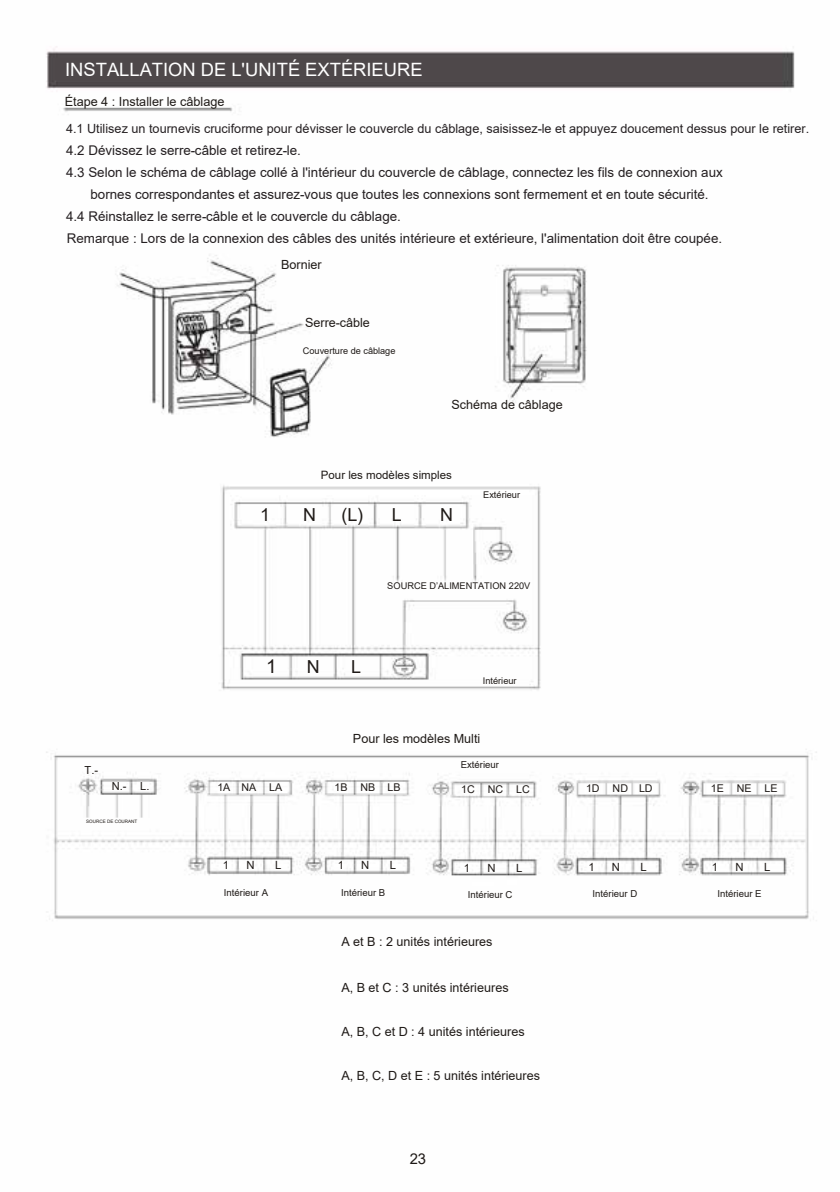
<style>
.page{position:relative;width:840px;height:1192px;background:#fff}
.page>*{position:absolute;margin:0;border:0;box-sizing:border-box;transform-origin:0 0}
.t1{font:19px "Arial";color:#1f1a17}
.t2{font:18.4px "Arial";color:#fff}
.t3{font:18px "Arial";color:#1f1a17}
.t4{font:14.8px "Arial";color:#1f1a17}
.t5{font:13.4px "Arial";color:#241f21}
.t6{font:12.6px "Arial";color:#1f1a17}
.t7{font:12.6px "Arial";color:#241f21}
.t8{font:11.6px "Arial";color:#1f1a17}
.t9{font:11.4px "Arial";color:#1f1a17}
.t10{font:11.2px "Arial";color:#1f1a17}
.t11{font:10.6px "Arial";color:#1f1a17}
.t12{font:9.6px "Arial";color:#1f1a17}
.t13{font:9.2px "Arial";color:#1f1a17}
.t14{font:4.6px "Arial";color:#1f1a17}
</style>
<div class="page">
<img style="left:46px;top:46px;width:771px;height:873px">
<h2 class="t2" style="left:65px;top:57px;width:359px">INSTALLATION DE L'UNITÉ EXTÉRIEURE</h2>
<p class="t6" style="left:65px;top:92px;width:161px">Étape 4 : Installer le câblage</p>
<p class="t7" style="left:66px;top:120px;width:745px">4.1 Utilisez un tournevis cruciforme pour dévisser le couvercle du câblage, saisissez-le et appuyez doucement dessus pour le retirer.</p>
<p class="t5" style="left:66px;top:163px;width:658px">4.3 Selon le schéma de câblage collé à l'intérieur du couvercle de câblage, connectez les fils de connexion aux</p>
<p class="t5" style="left:90px;top:185px;width:620px">bornes correspondantes et assurez-vous que toutes les connexions sont fermement et en toute sécurité.</p>
<p class="t5" style="left:66px;top:207px;width:336px">4.4 Réinstallez le serre-câble et le couvercle du câblage.</p>
<p class="t5" style="left:66px;top:141px;width:236px">4.2 Dévissez le serre-câble et retirez-le.</p>
<p class="t5" style="left:67px;top:229px;width:657px">Remarque : Lors de la connexion des câbles des unités intérieure et extérieure, l'alimentation doit être coupée.</p>
<p class="t6" style="left:281px;top:256px;width:42px">Bornier</p>
<p class="t6" style="left:305px;top:314px;width:66px">Serre-câble</p>
<p class="t13" style="left:303px;top:344px;width:94px">Couverture de câblage</p>
<p class="t6" style="left:451px;top:396px;width:113px">Schéma de câblage</p>
<p class="t8" style="left:321px;top:467px;width:133px">Pour les modèles simples</p>
<h3 class="t3" style="left:260px;top:502px;width:11px">1</h3>
<h3 class="t3" style="left:303px;top:502px;width:14px">N</h3>
<h3 class="t3" style="left:341px;top:502px;width:23px">(L)</h3>
<h3 class="t3" style="left:392px;top:502px;width:11px">L</h3>
<h3 class="t3" style="left:440px;top:502px;width:14px">N</h3>
<p class="t13" style="left:483px;top:488px;width:38px">Extérieur</p>
<p class="t10" style="left:85px;top:762px;width:15px">T.-</p>
<p class="t10" style="left:112px;top:778px;width:39px">N.- L.</p>
<p class="t14" style="left:86px;top:818px;width:53px">SOURCE DE COURANT</p>
<h1 class="t1" style="left:266px;top:653px;width:12px">1</h1>
<p class="t13" style="left:387px;top:580px;width:145px">SOURCE D’ALIMENTATION 220V</p>
<h3 class="t3" style="left:307px;top:654px;width:14px">N</h3>
<h3 class="t3" style="left:351px;top:654px;width:11px">L</h3>
<p class="t13" style="left:483px;top:674px;width:35px">Intérieur</p>
<p class="t6" style="left:353px;top:730px;width:129px">Pour les modèles Multi</p>
<p class="t12" style="left:461px;top:758px;width:40px">Extérieur</p>
<p class="t11" style="left:217px;top:780px;width:66px">1A NA LA</p>
<p class="t11" style="left:335px;top:780px;width:68px">1B NB LB</p>
<p class="t11" style="left:461px;top:782px;width:70px">1C NC LC</p>
<p class="t11" style="left:586px;top:781px;width:68px">1D ND LD</p>
<p class="t11" style="left:711px;top:781px;width:68px">1E NE LE</p>
<p class="t9" style="left:223px;top:857px;width:8px">1</p>
<p class="t9" style="left:246px;top:857px;width:10px">N</p>
<p class="t9" style="left:275px;top:857px;width:8px">L</p>
<p class="t9" style="left:338px;top:857px;width:8px">1</p>
<p class="t9" style="left:361px;top:857px;width:10px">N</p>
<p class="t9" style="left:390px;top:857px;width:8px">L</p>
<p class="t9" style="left:464px;top:860px;width:8px">1</p>
<p class="t9" style="left:487px;top:860px;width:10px">N</p>
<p class="t9" style="left:516px;top:860px;width:8px">L</p>
<p class="t9" style="left:588px;top:859px;width:8px">1</p>
<p class="t9" style="left:612px;top:859px;width:10px">N</p>
<p class="t9" style="left:641px;top:859px;width:8px">L</p>
<p class="t9" style="left:712px;top:859px;width:8px">1</p>
<p class="t9" style="left:735px;top:859px;width:10px">N</p>
<p class="t9" style="left:764px;top:859px;width:8px">L</p>
<p class="t12" style="left:224px;top:886px;width:46px">Intérieur A</p>
<p class="t12" style="left:341px;top:886px;width:46px">Intérieur B</p>
<p class="t12" style="left:468px;top:888px;width:46px">Intérieur C</p>
<p class="t12" style="left:593px;top:887px;width:46px">Intérieur D</p>
<p class="t12" style="left:717px;top:887px;width:46px">Intérieur E</p>
<p class="t6" style="left:341px;top:933px;width:153px">A et B : 2 unités intérieures</p>
<p class="t6" style="left:341px;top:979px;width:169px">A, B et C : 3 unités intérieures</p>
<p class="t6" style="left:341px;top:1023px;width:185px">A, B, C et D : 4 unités intérieures</p>
<p class="t6" style="left:341px;top:1067px;width:200px">A, B, C, D et E : 5 unités intérieures</p>
<p class="t4" style="left:410px;top:1148px;width:18px">23</p>
</div>
